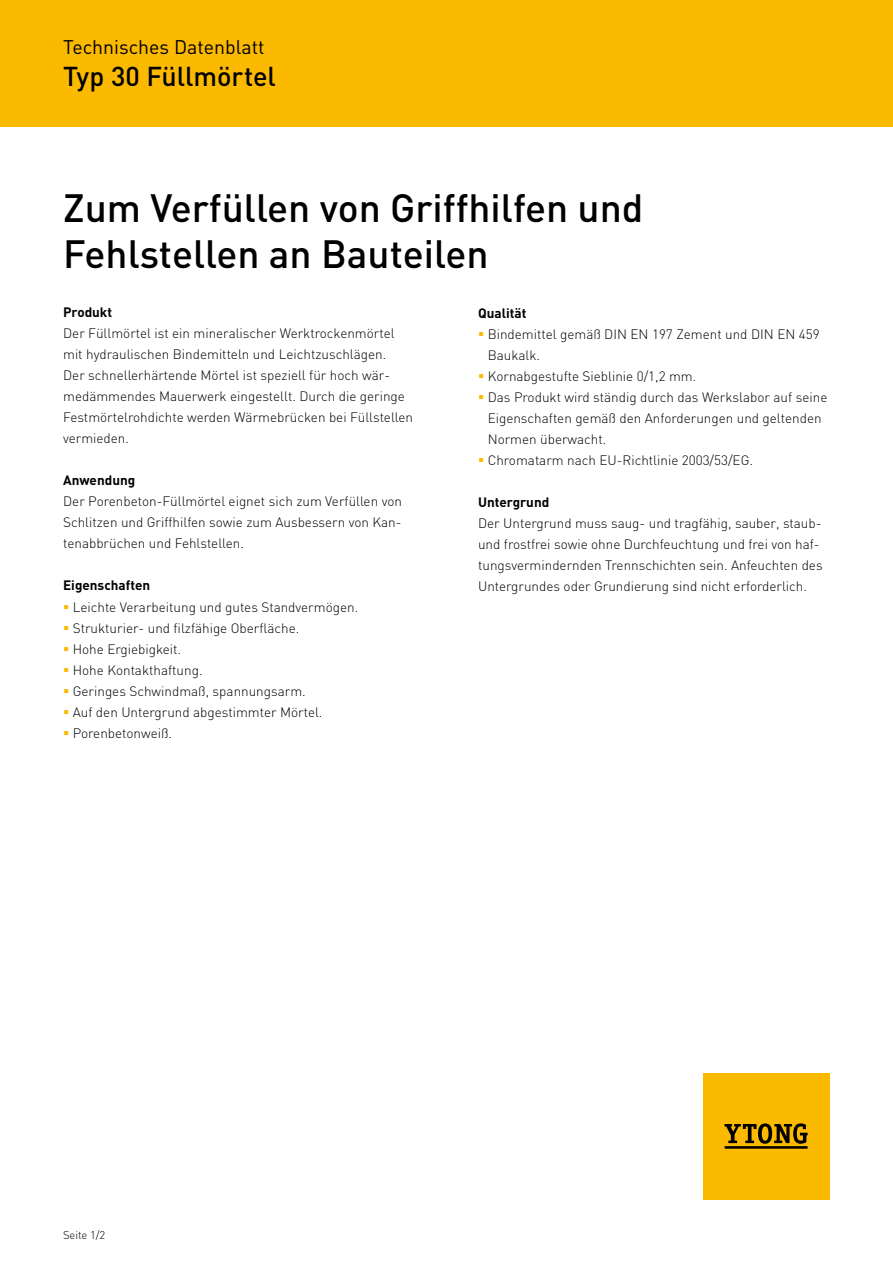
<style>
.page{position:relative;width:893px;height:1263px;background:#fff}
.page>*{position:absolute;margin:0;border:0;box-sizing:border-box;transform-origin:0 0}
.t1{font:500 39px/46.8px "DIN";color:#000}
.t2{font:500 27px "DIN";letter-spacing:-.005em;color:#000}
.t3{font:19.5px "DIN";color:#000}
.t4{font:300 13.5px/21px "DIN";color:#000}
.t5{font:700 13.5px "DIN";color:#000}
.t6{font:300 11.25px "DIN";letter-spacing:-.01em;color:#000}
.s1{color:#fbba00}
</style>
<div class="page">
<div style="left:0;top:0;width:893px;height:126px;background:#fbba00"></div>
<div style="left:703px;top:1073px;width:126px;height:126px;background:#fbba00"></div>
<svg style="left:724px;top:1123px;width:84px;height:21px"></svg>
<hr style="left:725px;top:1146px;width:83px;height:3px;background:#000">
<h3 class="t3" style="left:63px;top:35px;width:203px">Technisches Datenblatt</h3>
<h2 class="t2" style="left:63px;top:59px;width:214px">Typ 30 Füllmörtel</h2>
<h1 class="t1" style="left:63px;top:183px;width:582px">Zum Verfüllen von Griffhilfen und<br>Fehlstellen an Bauteilen</h1>
<p class="t5" style="left:63px;top:304px;width:51px">Produkt</p>
<p class="t4" style="left:63px;top:323px;width:351px">Der Füllmörtel ist ein mineralischer Werktrockenmörtel mit hydraulischen Bindemitteln und Leichtzuschlägen.<br>Der schnellerhärtende Mörtel ist speziell für hoch wär&shy;medämmendes Mauerwerk eingestellt. Durch die geringe Festmörtelrohdichte werden Wärmebrücken bei Füllstellen vermieden.</p>
<p class="t5" style="left:63px;top:472px;width:74px">Anwendung</p>
<p class="t4" style="left:63px;top:491px;width:340px;text-align:justify">Der Porenbeton-Füllmörtel eignet sich zum Verfüllen von Schlitzen und Griffhilfen sowie zum Ausbessern von Kan&shy;tenabbrüchen und Fehlstellen.</p>
<p class="t5" style="left:63px;top:577px;width:89px">Eigenschaften</p>
<p class="t4" style="left:63px;top:596px;width:297px"><span class="s1">▪</span> Leichte Verarbeitung und gutes Standvermögen.</p>
<p class="t4" style="left:63px;top:617px;width:238px"><span class="s1">▪</span> Strukturier- und filzfähige Oberfläche.</p>
<p class="t4" style="left:63px;top:638px;width:119px"><span class="s1">▪</span> Hohe Ergiebigkeit.</p>
<p class="t4" style="left:63px;top:659px;width:141px"><span class="s1">▪</span> Hohe Kontakthaftung.</p>
<p class="t4" style="left:63px;top:680px;width:244px"><span class="s1">▪</span> Geringes Schwindmaß, spannungsarm.</p>
<p class="t4" style="left:63px;top:701px;width:261px"><span class="s1">▪</span> Auf den Untergrund abgestimmter Mörtel.</p>
<p class="t4" style="left:63px;top:722px;width:110px"><span class="s1">▪</span> Porenbetonweiß.</p>
<p class="t5" style="left:478px;top:304px;width:50px">Qualität</p>
<p class="t4" style="left:488px;top:323px;width:333px;text-indent:-10px"><span class="s1">▪</span> Bindemittel gemäß DIN EN 197 Zement und DIN EN 459<br>Baukalk.</p>
<p class="t4" style="left:478px;top:365px;width:220px"><span class="s1">▪</span> Kornabgestufte Sieblinie 0/1,2 mm.</p>
<p class="t4" style="left:488px;top:386px;width:341px;text-indent:-10px"><span class="s1">▪</span> Das Produkt wird ständig durch das Werkslabor auf seine<br>Eigenschaften gemäß den Anforderungen und geltenden<br>Normen überwacht.</p>
<p class="t4" style="left:478px;top:449px;width:276px"><span class="s1">▪</span> Chromatarm nach EU-Richtlinie 2003/53/EG.</p>
<p class="t5" style="left:478px;top:493px;width:73px">Untergrund</p>
<p class="t4" style="left:478px;top:512px;width:346px">Der Untergrund muss saug- und tragfähig, sauber, staub&shy;und frostfrei sowie ohne Durchfeuchtung und frei von haf&shy;tungsvermindernden Trennschichten sein. Anfeuchten des Untergrundes oder Grundierung sind nicht erforderlich.</p>
<p class="t6" style="left:63px;top:1228px;width:44px">Seite 1/2</p>
</div>
